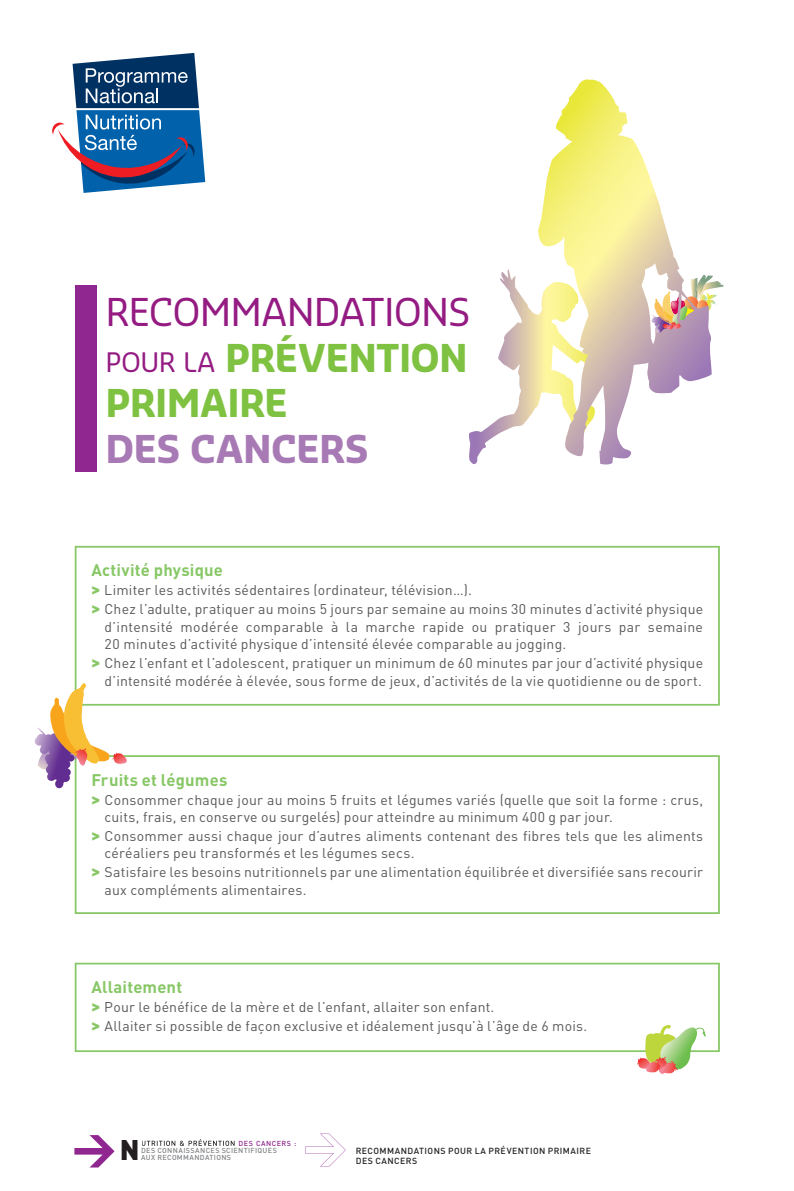
<style>
.page{position:relative;width:794px;height:1191px;background:#fff}
.page>*{position:absolute;margin:0;border:0;box-sizing:border-box;transform-origin:0 0}
.t1{font:700 37.45px/45.5px "Sansa Std";letter-spacing:-.015em;color:#7fc241;text-align:justify}
.t2{font:700 37.45px "Sansa Std";letter-spacing:-.01em;color:#a87ab5}
.t3{font:900 28.35px "DIN";color:#231f20}
.t4{font:700 16.62px "DIN";letter-spacing:.01em;color:#87c765}
.t5{font:14px/17.5px "DIN";letter-spacing:.015em;color:#57585a}
.t6{font:500 8.75px/10.3px "DIN";letter-spacing:.05em;color:#231f20}
.t7{font:500 7.17px "DIN";letter-spacing:.05em;color:#808285}
.t8{font:500 7.17px "DIN";letter-spacing:.06em;color:#90268f}
.s1{font-weight:400;color:#941b82}
.s2{font-weight:400;font-size:26.25px;color:#941b82}
.s3{font-weight:900;font-size:15.75px;color:#87c765}
</style>
<div class="page">
<svg style="left:52px;top:53px;width:153px;height:140px"></svg>
<svg style="left:469px;top:270px;width:69px;height:194px"></svg>
<svg style="left:538px;top:79px;width:174px;height:386px"></svg>
<img style="left:651px;top:274px;width:72px;height:84px">
<div style="left:75px;top:286px;width:21px;height:186px;background:#90268f"></div>
<svg style="left:75px;top:962px;width:645px;height:90px"></svg>
<svg style="left:75px;top:546px;width:645px;height:159px"></svg>
<svg style="left:75px;top:755px;width:645px;height:159px"></svg>
<svg style="left:35px;top:683px;width:92px;height:105px"></svg>
<svg style="left:637px;top:1025px;width:69px;height:49px"></svg>
<svg style="left:142px;top:1139px;width:93px;height:6px"></svg>
<svg style="left:74px;top:1135px;width:41px;height:32px"></svg>
<svg style="left:305px;top:1133px;width:41px;height:33px"></svg>
<h1 class="t1" style="left:105px;top:288px;width:366px"><span class="s1">RECOMMANDATIONS </span><span class="s2">POUR LA</span> PRÉVENTION PRIMAIRE</h1>
<h1 class="t2" style="left:105px;top:424px;width:265px">DES CANCERS</h1>
<p class="t4" style="left:91px;top:559px;width:133px">Activité physique</p>
<p class="t5" style="left:91px;top:580px;width:613px;line-height:18.9px"><span class="s3">&gt;</span> Limiter les activités sédentaires (ordinateur, télévision…).<br><span class="s3">&gt;</span> Chez l’adulte, pratiquer au moins 5 jours par semaine au moins 30 minutes d’activité physique</p>
<p class="t5" style="left:104px;top:617px;width:600px">d’intensité modérée comparable à la marche rapide ou pratiquer 3 jours par semaine<br>20 minutes d’activité physique d’intensité élevée comparable au jogging.</p>
<p class="t5" style="left:91px;top:654px;width:613px;text-align:right"><span class="s3">&gt;</span> Chez l’enfant et l’adolescent, pratiquer un minimum de 60 minutes par jour d’activité physique d’intensité modérée à élevée, sous forme de jeux, d’activités de la vie quotidienne ou de sport.</p>
<p class="t4" style="left:91px;top:768px;width:138px">Fruits et légumes</p>
<p class="t5" style="left:104px;top:790px;width:600px;text-indent:-13px"><span class="s3">&gt;</span> Consommer chaque jour au moins 5 fruits et légumes variés (quelle que soit la forme : crus, cuits, frais, en conserve ou surgelés) pour atteindre au minimum 400 g par jour.</p>
<p class="t5" style="left:104px;top:827px;width:600px;text-indent:-13px"><span class="s3">&gt;</span> Consommer aussi chaque jour d’autres aliments contenant des fibres tels que les aliments céréaliers peu transformés et les légumes secs.</p>
<p class="t5" style="left:105px;top:863px;width:600px;text-indent:-13px"><span class="s3">&gt;</span> Satisfaire les besoins nutritionnels par une alimentation équilibrée et diversifiée sans recourir aux compléments alimentaires.</p>
<p class="t4" style="left:91px;top:976px;width:92px">Allaitement</p>
<p class="t5" style="left:91px;top:997px;width:497px;line-height:18.9px"><span class="s3">&gt;</span> Pour le bénéfice de la mère et de l’enfant, allaiter son enfant.<br><span class="s3">&gt;</span> Allaiter si possible de façon exclusive et idéalement jusqu’à l’âge de 6 mois.</p>
<h2 class="t3" style="left:120px;top:1131px;width:21px">n</h2>
<p class="t8" style="left:238px;top:1138px;width:59px">DES CANCERS :</p>
<p class="t7" style="left:141px;top:1145px;width:137px">DES CONNAISSANCES SCIENTIFIQUES</p>
<p class="t7" style="left:141px;top:1153px;width:92px">AUX RECOMMANDATIONS</p>
<p class="t6" style="left:356px;top:1145px;width:237px">RECOMMANDATIONS POUR LA PRÉVENTION PRIMAIRE<br>DES CANCERS</p>
</div>
